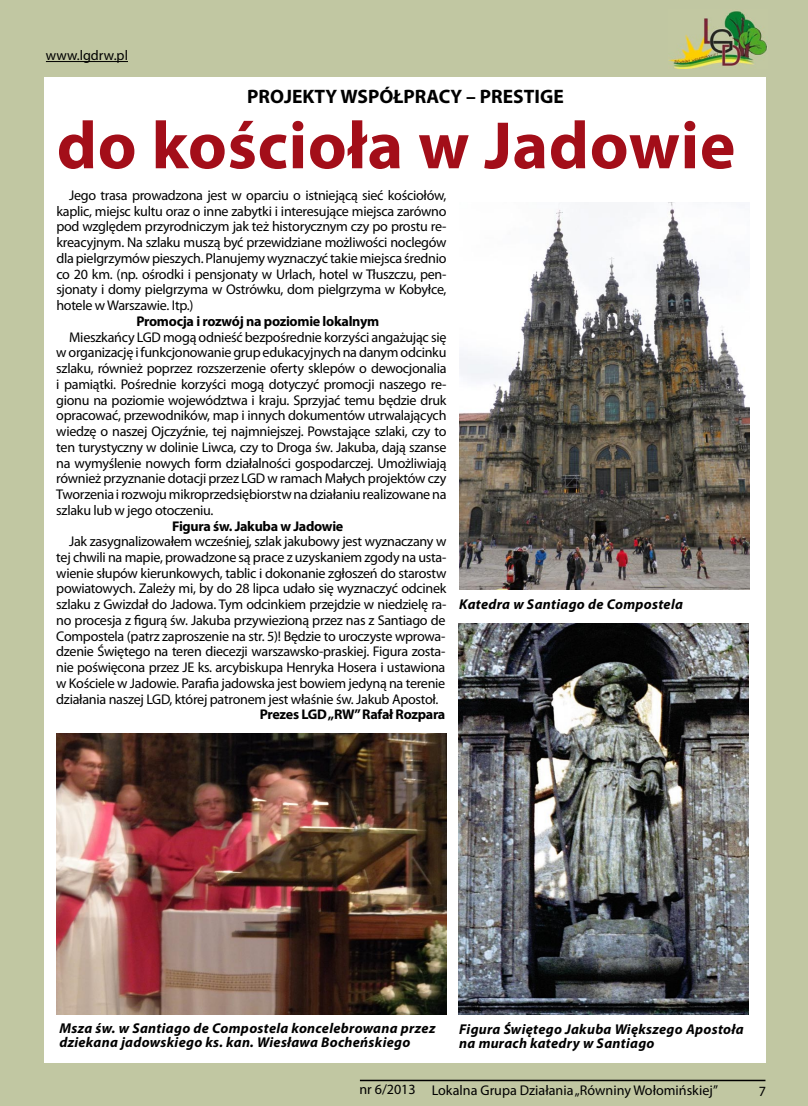
<style>
.page{position:relative;width:808px;height:1106px;background:#fff}
.page>*{position:absolute;margin:0;border:0;box-sizing:border-box;transform-origin:0 0}
.t1{font:700 67.5px "Myriad Pro";letter-spacing:.01em;color:#a30e19}
.t2{font:700 19.5px "Myriad Pro";color:#000}
.t3{font:italic 700 14.25px/14.4px "Myriad Pro";letter-spacing:.02em;color:#000}
.t4{font:14.1px/15.8px "Myriad Pro";letter-spacing:-.02em;color:#000;text-align:justify}
.t5{font:700 14.1px "Myriad Pro";letter-spacing:-.02em;color:#000}
.t6{font:14.1px "Myriad Pro";color:#000}
</style>
<div class="page">
<div style="left:0;top:0;width:808px;height:77px;background:#c1c7a2"></div>
<div style="left:0;top:1063px;width:808px;height:43px;background:#c1c7a2"></div>
<div style="left:766px;top:0;width:42px;height:1106px;background:#c1c7a2"></div>
<div style="left:0;top:0;width:43px;height:1106px;background:#c1c7a2"></div>
<hr style="left:46px;top:61px;width:82px;height:1px;background:#000">
<hr style="left:360px;top:1079px;width:405px;height:2px;background:#000">
<img style="left:669px;top:11px;width:98px;height:58px">
<img style="left:459px;top:202px;width:291px;height:388px">
<img style="left:57px;top:733px;width:389px;height:281px">
<img style="left:458px;top:624px;width:291px;height:390px">
<p class="t6" style="left:46px;top:47px;width:84px">www.lgdrw.pl</p>
<h2 class="t2" style="left:247px;top:84px;width:318px">PROJEKTY WSPÓŁPRACY – PRESTIGE</h2>
<h1 class="t1" style="left:57px;top:101px;width:680px">do kościoła w Jadowie</h1>
<p class="t4" style="left:56px;top:187px;width:392px;text-indent:13px">Jego trasa prowadzona jest w oparciu o istniejącą sieć kościołów, kaplic, miejsc kultu oraz o inne zabytki i interesujące miejsca zarówno pod względem przyrodniczym jak też historycznym czy po prostu re&shy;kreacyjnym. Na szlaku muszą być przewidziane możliwości noclegów dla pielgrzymów pieszych. Planujemy wyznaczyć takie miejsca średnio co 20 km. (np. ośrodki i pensjonaty w Urlach, hotel w Tłuszczu, pen&shy;sjonaty i domy pielgrzyma w Ostrówku, dom pielgrzyma w Kobyłce, hotele w Warszawie. Itp.)</p>
<p class="t5" style="left:136px;top:312px;width:244px">Promocja i rozwój na poziomie lokalnym</p>
<p class="t4" style="left:56px;top:329px;width:392px;text-indent:13px">Mieszkańcy LGD mogą odnieść bezpośrednie korzyści angażując się w organizację i funkcjonowanie grup edukacyjnych na danym odcinku szlaku, również poprzez rozszerzenie oferty sklepów o dewocjonalia i pamiątki. Pośrednie korzyści mogą dotyczyć promocji naszego re&shy;gionu na poziomie województwa i kraju. Sprzyjać temu będzie druk opracować, przewodników, map i innych dokumentów utrwalających wiedzę o naszej Ojczyźnie, tej najmniejszej. Powstające szlaki, czy to ten turystyczny w dolinie Liwca, czy to Droga św. Jakuba, dają szanse na wymyślenie nowych form działalności gospodarczej. Umożliwiają również przyznanie dotacji przez LGD w ramach Małych projektów czy Tworzenia i rozwoju mikroprzedsiębiorstw na działaniu realizowane na szlaku lub w jego otoczeniu.</p>
<p class="t5" style="left:172px;top:516px;width:173px">Figura św. Jakuba w Jadowie</p>
<p class="t4" style="left:56px;top:533px;width:392px;text-indent:13px">Jak zasygnalizowałem wcześniej, szlak jakubowy jest wyznaczany w tej chwili na mapie, prowadzone są prace z uzyskaniem zgody na usta&shy;wienie słupów kierunkowych, tablic i dokonanie zgłoszeń do starostw powiatowych. Zależy mi, by do 28 lipca udało się wyznaczyć odcinek szlaku z Gwizdał do Jadowa. Tym odcinkiem przejdzie w niedzielę ra&shy;no procesja z figurą św. Jakuba przywiezioną przez nas z Santiago de Compostela (patrz zaproszenie na str. 5)! Będzie to uroczyste wprowa&shy;dzenie Świętego na teren diecezji warszawsko-praskiej. Figura zosta&shy;nie poświęcona przez JE ks. arcybiskupa Henryka Hosera i ustawiona w Kościele w Jadowie. Parafia jadowska jest bowiem jedyną na terenie działania naszej LGD, której patronem jest właśnie św. Jakub Apostoł.</p>
<p class="t5" style="left:260px;top:705px;width:187px">Prezes LGD „RW” Rafał Rozpara</p>
<p class="t3" style="left:459px;top:596px;width:225px">Katedra w Santiago de Compostela</p>
<p class="t3" style="left:60px;top:1020px;width:377px">Msza św. w Santiago de Compostela koncelebrowana przez dziekana jadowskiego ks. kan. Wiesława Bocheńskiego</p>
<p class="t3" style="left:459px;top:1021px;width:286px">Figura Świętego Jakuba Większego Apostoła na murach katedry w Santiago</p>
<p class="t6" style="left:359px;top:1081px;width:360px">nr 6/2013 Lokalna Grupa Działania „Równiny Wołomińskiej”</p>
<p class="t4" style="left:759px;top:1082px;width:9px">7</p>
</div>
